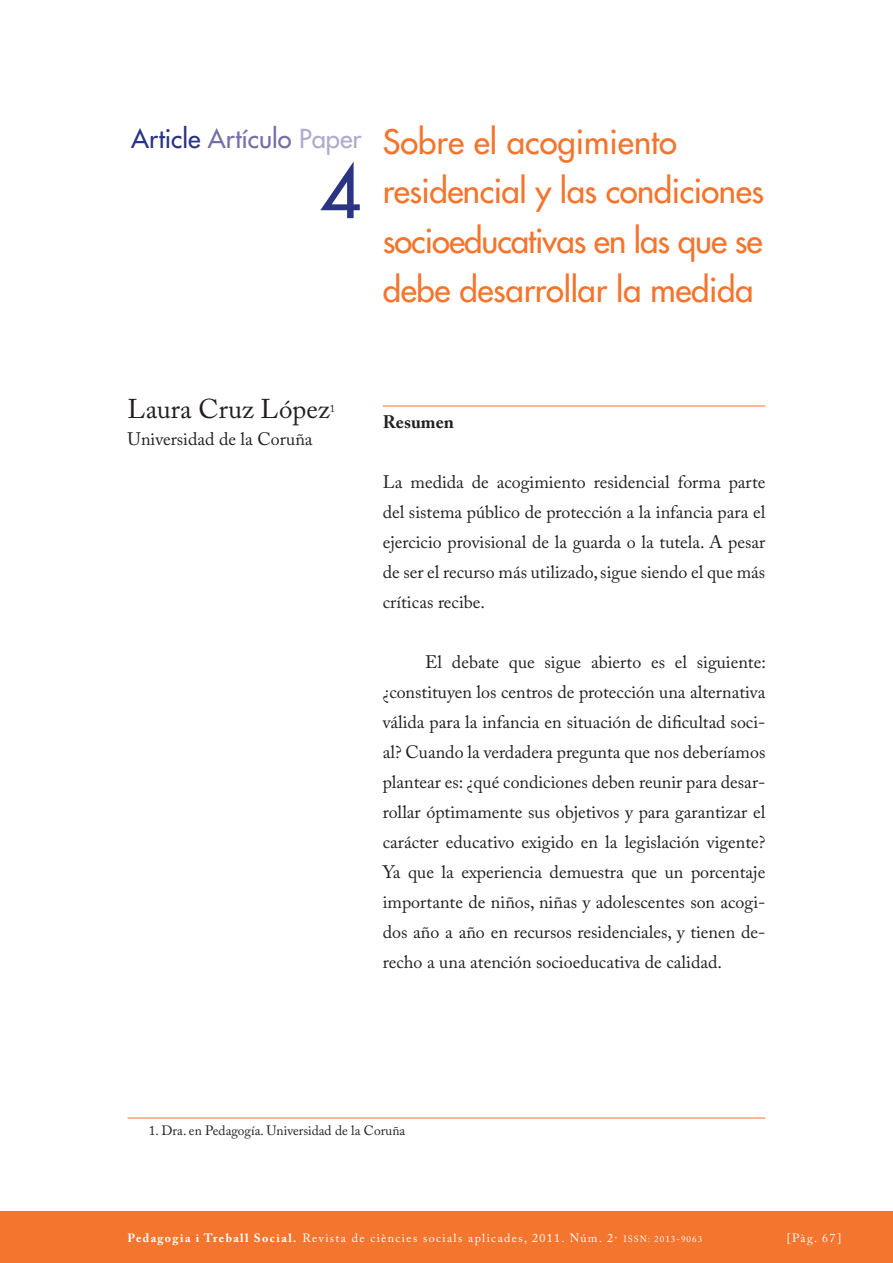
<style>
.page{position:relative;width:893px;height:1263px;background:#fff}
.page>*{position:absolute;margin:0;border:0;box-sizing:border-box;transform-origin:0 0}
.num__article{font:72px "Futura";color:#2b3482}
.Títols{font:33px/49.5px "Futura";letter-spacing:-.015em;color:#f3752e}
.autors{font:27px "Adobe Caslon Pro";color:#231f20}
.num__article-2{font:25.5px "Futura";color:#7470a7}
.TEXT_COMU{font:18px/30px "Adobe Caslon Pro";color:#231f20;text-align:justify}
.càrregs_autors{font:18px "Adobe Caslon Pro";color:#231f20}
.titols_resums_abstra{font:700 18px "Adobe Caslon Pro";color:#231f20}
.Notes{font:13.5px "Adobe Caslon Pro";color:#231f20}
.t1{font:12px "Adobe Caslon Pro";letter-spacing:.115em;color:#fff}
.autors-2{font:10.5px "Adobe Caslon Pro";color:#231f20}
.s1{color:#2b3482}
.s2{color:#aeabcc}
.s3{font-weight:700}
.s4{font-size:9px}
</style>
<div class="page">
<div style="left:0;top:1212px;width:893px;height:51px;background:#f3752e"></div>
<hr style="left:383px;top:406px;width:382px;height:1px;background:#f3752e">
<hr style="left:128px;top:1118px;width:637px;height:1px;background:#f3752e">
<p class="num__article-2" style="left:131px;top:122px;width:232px"><span class="s1">Article</span> Artículo <span class="s2">Paper</span></p>
<p class="num__article" style="left:320px;top:147px;width:43px">4</p>
<p class="Títols" style="left:383px;top:117px;width:383px">Sobre el acogimiento residencial y las condiciones socioeducativas en las que se debe desarrollar la medida</p>
<p class="autors" style="left:128px;top:393px;width:204px">Laura Cruz López</p>
<p class="autors-2" style="left:330px;top:402px;width:7px">1</p>
<p class="càrregs_autors" style="left:128px;top:428px;width:187px">Universidad de la Coruña</p>
<p class="titols_resums_abstra" style="left:383px;top:411px;width:73px">Resumen</p>
<p class="TEXT_COMU" style="left:383px;top:466px;width:384px">La medida de acogimiento residencial forma parte del sistema público de protección a la infancia para el ejercicio provisional de la guarda o la tutela. A pesar de ser el recurso más utilizado, sigue siendo el que más críticas recibe.</p>
<p class="TEXT_COMU" style="left:383px;top:646px;width:385px;text-indent:43px">El debate que sigue abierto es el siguiente: ¿constituyen los centros de protección una alternativa válida para la infancia en situación de dificultad soci&shy;al? Cuando la verdadera pregunta que nos deberíamos plantear es: ¿qué condiciones deben reunir para desar&shy;rollar óptimamente sus objetivos y para garantizar el carácter educativo exigido en la legislación vigente?<br>Ya que la experiencia demuestra que un porcentaje importante de niños, niñas y adolescentes son acogi&shy;dos año a año en recursos residenciales, y tienen de&shy;recho a una atención socioeducativa de calidad.</p>
<p class="Notes" style="left:149px;top:1123px;width:258px">1. Dra. en Pedagogía. Universidad de la Coruña</p>
<p class="t1" style="left:128px;top:1231px;width:576px"><span class="s3">Pedagogia i Treball Social.</span> Revista de ciències socials aplicades, 2011. Núm. 2· <span class="s4">ISSN: 2013-9063</span></p>
<p class="t1" style="left:787px;top:1231px;width:56px">[Pàg. 67]</p>
</div>
